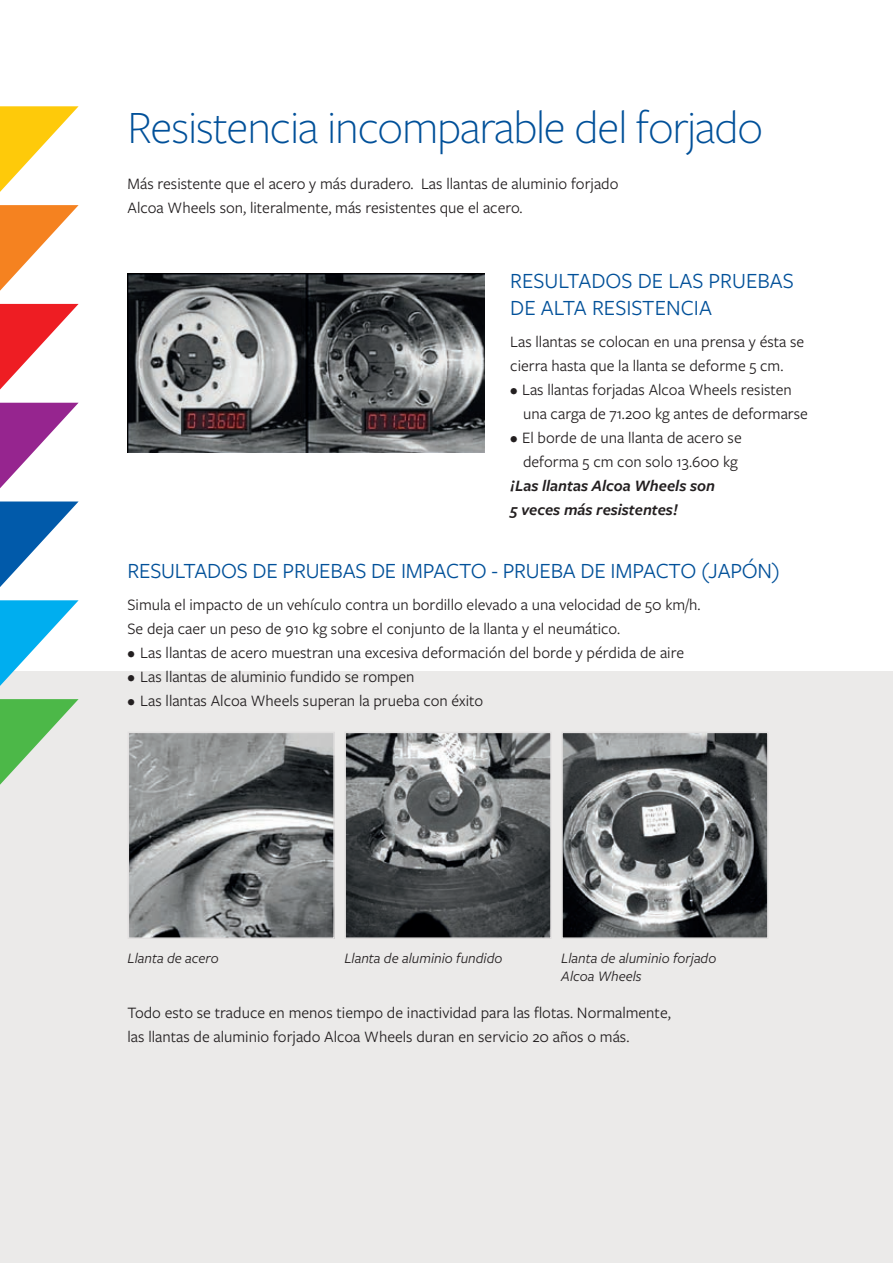
<style>
.page{position:relative;width:893px;height:1263px;background:#fff}
.page>*{position:absolute;margin:0;border:0;box-sizing:border-box;transform-origin:0 0}
.t1{font:300 48px "Freight Sans Pro";letter-spacing:-.025em;color:#015099}
.t2{font:22.5px/27px "Freight Sans Pro";letter-spacing:-.01em;color:#015099}
.t3{font:16.5px/24px "Freight Sans Pro";color:#231f20}
.t4{font:italic 600 16.5px/24px "Freight Sans Pro";color:#231f20}
.t5{font:italic 15px/18px "Freight Sans Pro";color:#231f20}
</style>
<div class="page">
<div style="left:0;top:671px;width:893px;height:592px;background:#ebeae9"></div>
<img style="left:128px;top:274px;width:357px;height:179px">
<img style="left:131px;top:735px;width:201px;height:201px">
<div style="left:128px;top:732px;width:207px;height:207px;border:2px solid #e2e0e0"></div>
<img style="left:347px;top:735px;width:202px;height:201px">
<div style="left:344px;top:732px;width:208px;height:207px;border:2px solid #e2e0e0"></div>
<img style="left:564px;top:735px;width:202px;height:201px">
<div style="left:561px;top:732px;width:208px;height:207px;border:2px solid #e2e0e0"></div>
<svg style="left:0;top:106px;width:79px;height:679px"></svg>
<h1 class="t1" style="left:128px;top:96px;width:637px">Resistencia incomparable del forjado</h1>
<p class="t3" style="left:128px;top:171px;width:492px">Más resistente que el acero y más duradero. Las llantas de aluminio forjado<br>Alcoa Wheels son, literalmente, más resistentes que el acero.</p>
<h2 class="t2" style="left:510px;top:266px;width:285px">RESULTADOS DE LAS PRUEBAS<br>DE ALTA RESISTENCIA</h2>
<p class="t3" style="left:510px;top:329px;width:296px">Las llantas se colocan en una prensa y ésta se cierra hasta que la llanta se deforme 5 cm.</p>
<p class="t3" style="left:523px;top:377px;width:286px;text-indent:-13px">• Las llantas forjadas Alcoa Wheels resisten una carga de 71.200 kg antes de deformarse</p>
<p class="t3" style="left:510px;top:425px;width:233px;text-align:center">• El borde de una llanta de acero se deforma 5 cm con solo 13.600 kg</p>
<p class="t4" style="left:510px;top:473px;width:206px">¡Las llantas Alcoa Wheels son<br>5 veces más resistentes!</p>
<h2 class="t2" style="left:128px;top:556px;width:654px">RESULTADOS DE PRUEBAS DE IMPACTO - PRUEBA DE IMPACTO (JAPÓN)</h2>
<p class="t3" style="left:128px;top:592px;width:574px">Simula el impacto de un vehículo contra un bordillo elevado a una velocidad de 50 km/h.<br>Se deja caer un peso de 910 kg sobre el conjunto de la llanta y el neumático.</p>
<p class="t3" style="left:128px;top:640px;width:558px">• Las llantas de acero muestran una excesiva deformación del borde y pérdida de aire</p>
<p class="t3" style="left:128px;top:664px;width:288px">• Las llantas de aluminio fundido se rompen</p>
<p class="t3" style="left:128px;top:688px;width:357px">• Las llantas Alcoa Wheels superan la prueba con éxito</p>
<p class="t5" style="left:128px;top:948px;width:93px">Llanta de acero</p>
<p class="t5" style="left:344px;top:948px;width:159px">Llanta de aluminio fundido</p>
<p class="t5" style="left:561px;top:948px;width:156px">Llanta de aluminio forjado<br>Alcoa Wheels</p>
<p class="t3" style="left:128px;top:1000px;width:545px">Todo esto se traduce en menos tiempo de inactividad para las flotas. Normalmente, las llantas de aluminio forjado Alcoa Wheels duran en servicio 20 años o más.</p>
</div>
